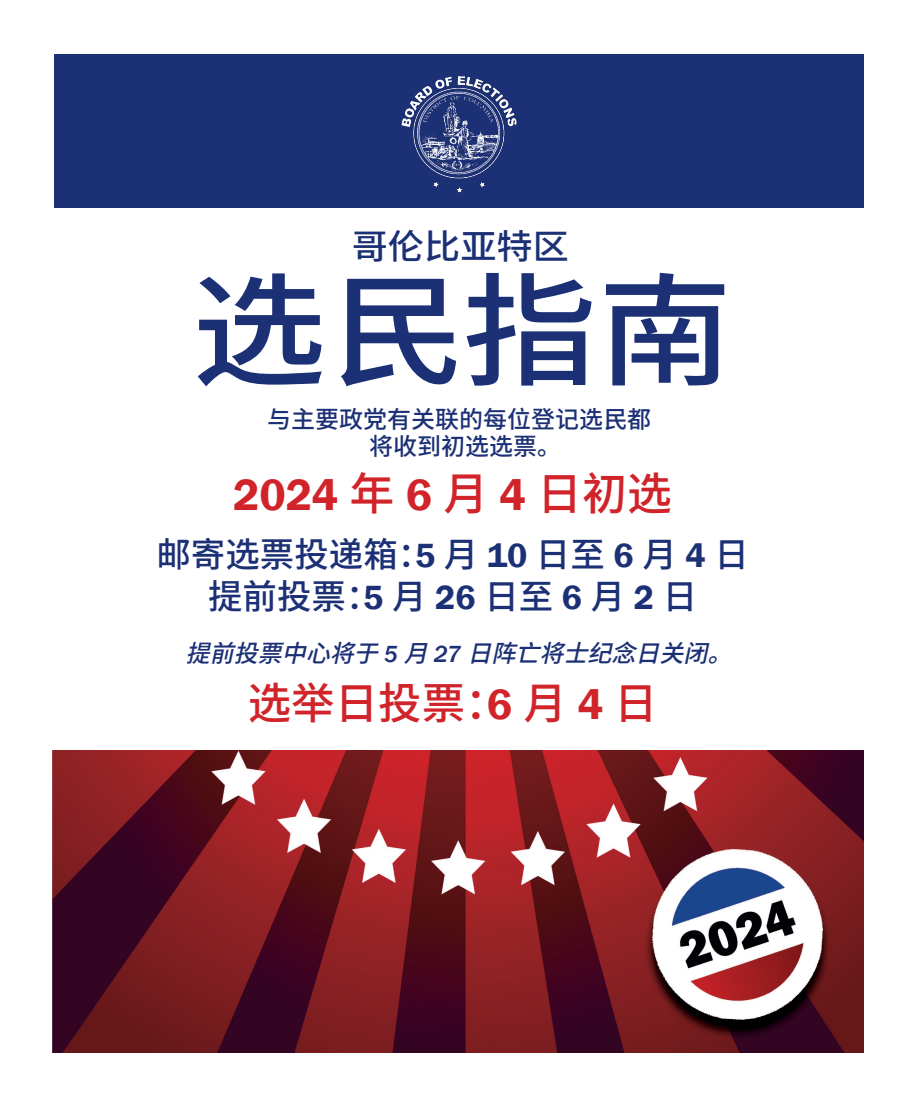
<style>
.page{position:relative;width:918px;height:1107px;background:#fff}
.page>*{position:absolute;margin:0;border:0;box-sizing:border-box;transform-origin:0 0}
.t1{font:500 123px "Noto Sans CJ Ksc";color:#1c3076;scale:1.1 1}
.t2{font:600 45px "Franklin Gothic";color:#d1232a}
.t3{font:500 43.5px "Noto Sans CJ Ksc";color:#d1232a}
.t4{font:500 34.5px/42px "Noto Sans CJ Ksc";color:#1c3076;text-align:center}
.t5{font:500 34.5px "Noto Sans CJ Ksc";color:#1c3076;scale:1.05 1}
.t6{font:500 24px/27px "Noto Sans CJ Ksc";color:#1c3076;text-align:center}
.t7{font:italic 500 24px "Noto Sans CJ Ksc";color:#1c3076}
.s1{font-family:"Noto Sans CJ Ksc";font-weight:500}
.s2{font-family:"Franklin Gothic";font-weight:600}
.s3{font-family:"Franklin Gothic"}
</style>
<div class="page">
<div style="left:54px;top:54px;width:810px;height:154px;background:#1c3076"></div>
<img style="left:52px;top:750px;width:812px;height:303px">
<img style="left:401px;top:76px;width:116px;height:117px">
<p class="t5" style="left:352px;top:227px;width:208px">哥伦比亚特区</p>
<p class="t1" style="left:192px;top:262px;width:493px">选民指南</p>
<p class="t6" style="left:267px;top:406px;width:385px">与主要政党有关联的每位登记选民都将收到初选选票。</p>
<p class="t2" style="left:233px;top:468px;width:441px">2024 <span class="s1">年</span> 6 <span class="s1">月</span> 4 <span class="s1">日初选</span></p>
<p class="t4" style="left:156px;top:534px;width:594px">邮寄选票投递箱：<span class="s2">5</span> 月 <span class="s2">10</span> 日至 <span class="s2">6</span> 月 <span class="s2">4</span> 日提前投票：<span class="s2">5</span> 月 <span class="s2">26</span> 日至 <span class="s2">6</span> 月 <span class="s2">2</span> 日</p>
<p class="t7" style="left:186px;top:640px;width:562px">提前投票中心将于 <span class="s3">5</span> 月<span class="s3">2 7</span> 日阵亡将士纪念日关闭。</p>
<p class="t3" style="left:248px;top:678px;width:411px">选举日投票：<span class="s2">6</span> 月 <span class="s2">4</span> 日</p>
</div>
